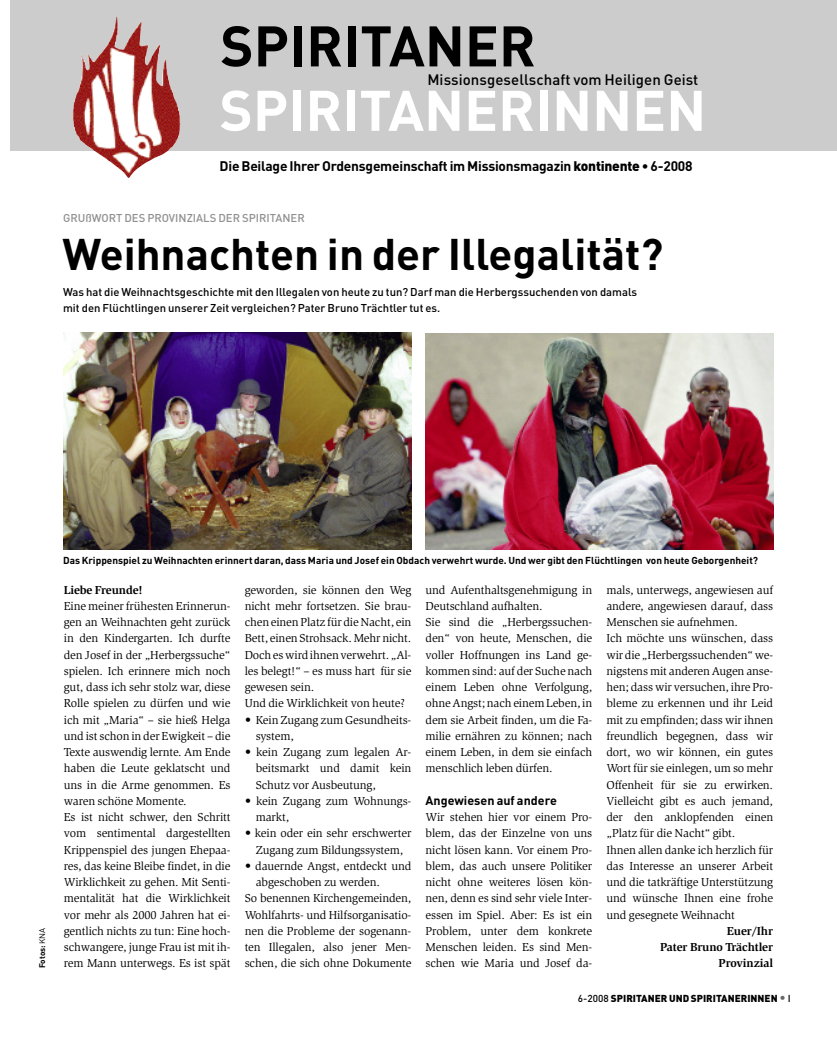
<style>
.page{position:relative;width:837px;height:1049px;background:#fff}
.page>*{position:absolute;margin:0;border:0;box-sizing:border-box;transform-origin:0 0}
.t1{font:700 56.25px "DIN Pro";color:#fff}
.t2{font:700 56.25px "DIN Pro";color:#000}
.t3{font:700 43.75px "DIN Pro";color:#000}
.t4{font:500 15px "DIN Pro";letter-spacing:.005em;color:#000}
.t5{font:700 13.75px "DIN Pro";letter-spacing:-.015em;color:#000}
.t6{font:700 12.5px "DIN Pro";color:#000}
.t7{font:11.88px/16.2px "Slimbach Std";letter-spacing:-.01em;color:#000}
.t8{font:700 11.88px/16.2px "Slimbach Std";letter-spacing:-.01em;color:#000;text-align:right}
.t9{font:500 11.25px/16.2px "DIN Pro";color:#000}
.t10{font:500 11.25px "DIN Pro";color:#909090}
.t11{font:700 10px "DIN Pro";color:#000}
.t12{font:900 10px "DIN Pro";color:#000}
.t13{font:700 8.12px "DIN Pro";color:#000}
.s1{font-weight:900}
.s2{font-weight:400}
.s3{font-weight:500}
.s4{font-weight:500;font-size:12.5px;color:#666}
</style>
<div class="page">
<div style="left:11px;top:0;width:825px;height:151px;background:#ccc"></div>
<img style="left:73px;top:16px;width:108px;height:162px">
<img style="left:64px;top:333px;width:347px;height:216px">
<img style="left:425px;top:333px;width:347px;height:216px">
<h1 class="t2" style="left:220px;top:13px;width:317px">SPIRITANER</h1>
<h1 class="t1" style="left:219px;top:77px;width:488px">SPIRITANERINNEN</h1>
<p class="t4" style="left:427px;top:71px;width:272px">Missionsgesellschaft vom Heiligen Geist</p>
<p class="t5" style="left:219px;top:158px;width:474px">Die Beilage Ihrer Ordensgemeinschaft im Missionsmagazin <span class="s1">kontinente</span> • 6-2008</p>
<p class="t10" style="left:63px;top:212px;width:243px">GRUßWORT DES PROVINZIALS DER SPIRITANER</p>
<h2 class="t3" style="left:63px;top:229px;width:602px">Weihnachten in der Illegalität?</h2>
<p class="t9" style="left:63px;top:284px;width:575px">Was hat die Weihnachtsgeschichte mit den Illegalen von heute zu tun? Darf man die Herbergssuchenden von damals mit den Flüchtlingen unserer Zeit vergleichen? Pater Bruno Trächtler tut es.</p>
<p class="t13" style="left:37px;top:968px;width:42px;rotate:-90deg">Fotos: <span class="s2">KNA</span></p>
<p class="t11" style="left:63px;top:554px;width:696px">Das Krippenspiel zu Weihnachten erinnert daran, dass Maria und Josef ein Obdach verwehrt wurde. Und wer gibt den Flüchtlingen von heute Geborgenheit?</p>
<p class="t8" style="left:64px;top:582px;width:80px">Liebe Freunde!</p>
<p class="t7" style="left:64px;top:599px;width:168px">Eine meiner frühesten Erinnerun&shy;gen an Weihnachten geht zurück in den Kindergarten. Ich durfte den Josef in der „Herbergssuche“ spielen. Ich erinnere mich noch gut, dass ich sehr stolz war, diese<br>Rolle spielen zu dürfen und wie ich mit „Maria“ – sie hieß Helga und ist schon in der Ewigkeit – die<br>Texte auswendig lernte. Am Ende haben die Leute geklatscht und uns in die Arme genommen. Es waren schöne Momente.<br>Es ist nicht schwer, den Schritt vom sentimental dargestellten<br>Krippenspiel des jungen Ehepaa&shy;res, das keine Bleibe findet, in die<br>Wirklichkeit zu gehen. Mit Senti&shy;mentalität hat die Wirklichkeit vor mehr als 2000 Jahren hat ei&shy;gentlich nichts zu tun: Eine hoch&shy;schwangere, junge Frau ist mit ih&shy;rem Mann unterwegs. Es ist spät</p>
<p class="t7" style="left:244px;top:582px;width:168px">geworden, sie können den Weg nicht mehr fortsetzen. Sie brau&shy;cheneinenPlatz fürdieNacht, ein<br>Bett, einenStrohsack.Mehrnicht.<br>Docheswirdihnenverwehrt. „Al&shy;les belegt!“ – es muss hart für sie gewesen sein.<br>Und die Wirklichkeit von heute?</p>
<p class="t7" style="left:256px;top:712px;width:157px;text-indent:-11px">• Kein Zugang zum Gesundheits&shy;system,</p>
<p class="t7" style="left:256px;top:745px;width:157px;text-align:justify;text-indent:-11px">• kein Zugang zum legalen Ar&shy;beitsmarkt und damit kein Schutz vor Ausbeutung,</p>
<p class="t7" style="left:256px;top:794px;width:157px;text-indent:-11px">• kein Zugang zum Wohnungs&shy;markt,</p>
<p class="t7" style="left:245px;top:826px;width:168px;text-align:center">• kein oder ein sehr erschwerter<br>Zugang zum Bildungssystem,</p>
<p class="t7" style="left:245px;top:859px;width:168px">• dauernde Angst, entdeckt und</p>
<p class="t7" style="left:256px;top:875px;width:126px">abgeschoben zu werden.</p>
<p class="t7" style="left:244px;top:891px;width:168px">So benennen Kirchengemeinden,</p>
<p class="t7" style="left:244px;top:907px;width:168px">Wohlfahrts- und Hilfsorganisatio-</p>
<p class="t7" style="left:244px;top:924px;width:168px">nen die Probleme der sogenann-</p>
<p class="t7" style="left:244px;top:940px;width:168px">ten Illegalen, also jener Men-</p>
<p class="t7" style="left:244px;top:956px;width:168px">schen, die sich ohne Dokumente</p>
<p class="t7" style="left:425px;top:582px;width:168px">und Aufenthaltsgenehmigung in<br>Deutschland aufhalten.<br>Sie sind die „Herbergssuchen&shy;den“ von heute, Menschen, die voller Hoffnungen ins Land ge&shy;kommen sind: auf der Suche nach einem Leben ohne Verfolgung, ohneAngst;nacheinem Leben,in dem sie Arbeit finden, um die Fa&shy;milie ernähren zu können; nach einem Leben, in dem sie einfach menschlich leben dürfen.</p>
<p class="t6" style="left:425px;top:793px;width:133px">Angewiesen auf andere</p>
<p class="t7" style="left:425px;top:810px;width:168px;text-align:justify">Wir stehen hier vor einem Pro&shy;blem, das der Einzelne von uns nicht lösen kann. Vor einem Pro&shy;blem, das auch unsere Politiker nicht ohne weiteres lösen kön&shy;nen, denn es sind sehr viele Inter&shy;essen im Spiel. Aber: Es ist ein Problem, unter dem konkrete Menschen leiden. Es sind Men&shy;schen wie Maria und Josef da-</p>
<p class="t7" style="left:606px;top:582px;width:168px">mals, unterwegs, angewiesen auf andere, angewiesen darauf, dass<br>Menschen sie aufnehmen.<br>Ich möchte uns wünschen, dass wirdie „Herbergssuchenden“we&shy;nigstens mit anderen Augen anse&shy;hen; dass wir versuchen, ihre Pro&shy;bleme zu erkennen und ihr Leid mit zu empfinden; dass wir ihnen freundlich begegnen, dass wir dort, wo wir können, ein gutes<br>Wort für sie einlegen, um so mehr<br>Offenheit für sie zu erwirken.<br>Vielleicht gibt es auch jemand, der den anklopfenden einen „Platz für die Nacht“ gibt.<br>Ihnen allen danke ich herzlich für das Interesse an unserer Arbeit und die tatkräftige Unterstützung und wünsche Ihnen eine frohe und gesegnete Weihnacht</p>
<p class="t8" style="left:660px;top:924px;width:114px">Euer/Ihr<br>Pater Bruno Trächtler<br>Provinzial</p>
<p class="t12" style="left:577px;top:992px;width:214px"><span class="s3">6-2008</span> SPIRITANER UND SPIRITANERINNEN <span class="s4">•</span> <span class="s3">I</span></p>
</div>
